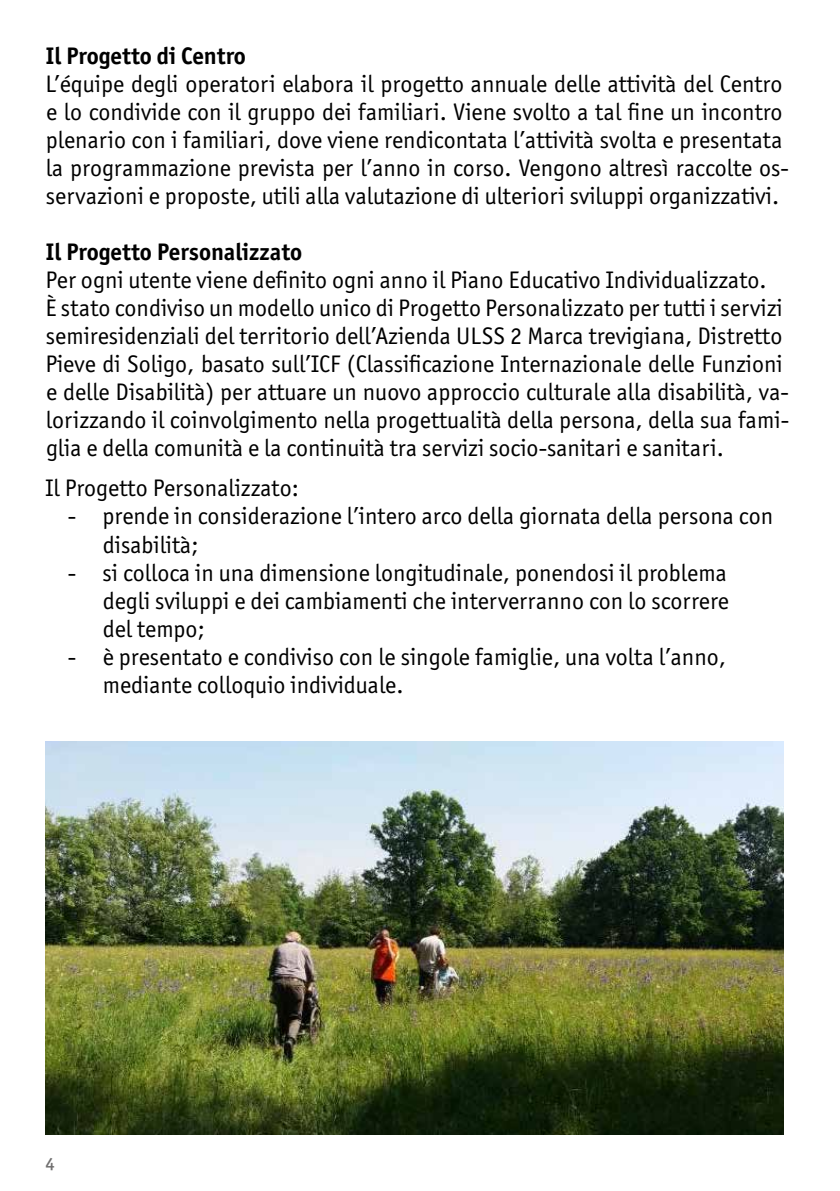
<style>
.page{position:relative;width:840px;height:1191px;background:#fff}
.page>*{position:absolute;margin:0;border:0;box-sizing:border-box;transform-origin:0 0}
.t1{font:24px/28px "Officina Sans ITC";color:#000}
.t2{font:700 24px "Officina Sans ITC";color:#000}
.t3{font:500 18px "Officina Sans ITC";color:#706f6f}
</style>
<div class="page">
<img style="left:45px;top:741px;width:737px;height:393px">
<p class="t2" style="left:46px;top:41px;width:201px">Il Progetto di Centro</p>
<p class="t1" style="left:45px;top:70px;width:744px">L’équipe degli operatori elabora il progetto annuale delle attività del Centro e lo condivide con il gruppo dei familiari. Viene svolto a tal fine un incontro plenario con i familiari, dove viene rendicontata l’attività svolta e presentata la programmazione prevista per l’anno in corso. Vengono altresì raccolte os&shy;servazioni e proposte, utili alla valutazione di ulteriori sviluppi organizzativi.</p>
<p class="t2" style="left:46px;top:237px;width:257px">Il Progetto Personalizzato</p>
<p class="t1" style="left:45px;top:266px;width:744px">Per ogni utente viene definito ogni anno il Piano Educativo Individualizzato.<br>È stato condiviso un modello unico di Progetto Personalizzato per tutti i servizi semiresidenziali del territorio dell’Azienda ULSS 2 Marca trevigiana, Distretto Pieve di Soligo, basato sull’ICF (Classificazione Internazionale delle Funzioni e delle Disabilità) per attuare un nuovo approccio culturale alla disabilità, va&shy;lorizzando il coinvolgimento nella progettualità della persona, della sua fami&shy;glia e della comunità e la continuità tra servizi socio-sanitari e sanitari.</p>
<p class="t1" style="left:46px;top:474px;width:255px">Il Progetto Personalizzato:</p>
<p class="t1" style="left:103px;top:502px;width:671px;text-indent:-35px">- prende in considerazione l’intero arco della giornata della persona con disabilità;</p>
<p class="t1" style="left:103px;top:558px;width:627px;text-align:justify;text-indent:-35px">- si colloca in una dimensione longitudinale, ponendosi il problema degli sviluppi e dei cambiamenti che interverranno con lo scorrere del tempo;</p>
<p class="t1" style="left:103px;top:642px;width:624px;text-indent:-35px">- è presentato e condiviso con le singole famiglie, una volta l’anno, mediante colloquio individuale.</p>
<p class="t3" style="left:45px;top:1153px;width:11px">4</p>
</div>
